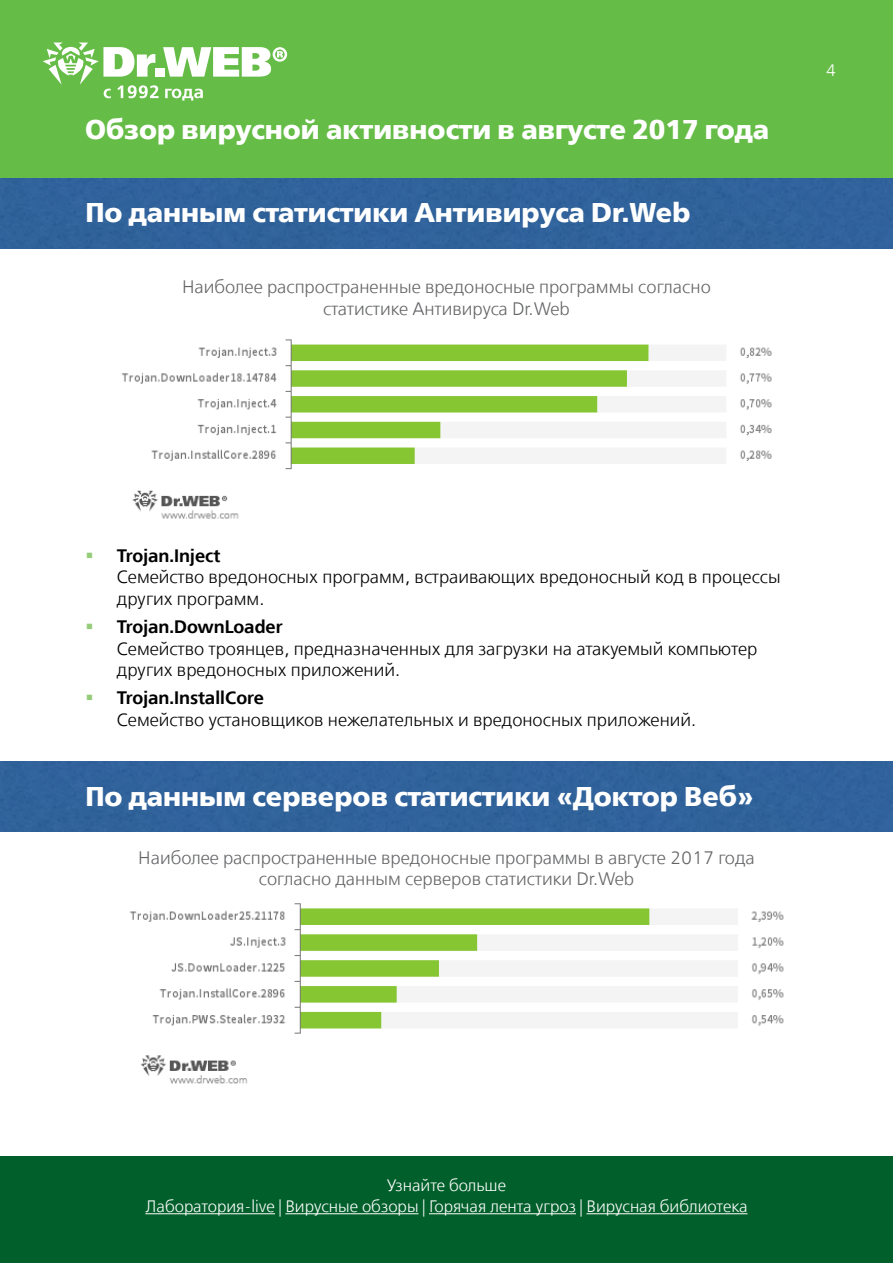
<style>
.page{position:relative;width:893px;height:1263px;background:#fff}
.page>*{position:absolute;margin:0;border:0;box-sizing:border-box;transform-origin:0 0}
.t1{font:27px "Free Set Bold C";color:#fff}
.t2{font:18px/21.6px "Free Set Light C";color:#000}
.t3{font:18px/21.6px "Free Set Light C";color:#636466;text-align:center}
.t4{font:18px "Free Set Demi Bold C";color:#000}
.t5{font:16.5px/21.6px "Free Set Light C";color:#fff;text-align:center}
.s1{color:#95cc79}
</style>
<div class="page">
<div style="left:0;top:0;width:893px;height:179px;background:#65bc46"></div>
<svg style="left:43px;top:43px;width:244px;height:58px"></svg>
<div style="left:0;top:1157px;width:893px;height:106px;background:#005f2a"></div>
<hr style="left:145px;top:1213px;width:130px;height:1px;background:#fff">
<hr style="left:285px;top:1213px;width:134px;height:1px;background:#fff">
<hr style="left:429px;top:1213px;width:147px;height:1px;background:#fff">
<hr style="left:586px;top:1213px;width:161px;height:1px;background:#fff">
<div style="left:0;top:761px;width:893px;height:70px;background:#30629b"></div>
<div style="left:0;top:179px;width:893px;height:70px;background:#30629b"></div>
<img style="left:121px;top:339px;width:651px;height:180px">
<img style="left:129px;top:903px;width:655px;height:181px">
<h1 class="t1" style="left:85px;top:115px;width:685px">Обзор вирусной активности в августе 2017 года</h1>
<h1 class="t1" style="left:85px;top:197px;width:606px">По данным статистики Антивируса Dr.Web</h1>
<p class="t3" style="left:182px;top:277px;width:530px">Наиболее распространенные вредоносные программы согласно статистике Антивируса Dr.Web</p>
<p class="t5" style="left:826px;top:61px;width:12px">4</p>
<p class="t4" style="left:85px;top:545px;width:137px"><span class="s1">▪</span> Trojan.Inject</p>
<p class="t2" style="left:117px;top:567px;width:665px">Семейство вредоносных программ, встраивающих вредоносный код в процессы других программ.</p>
<p class="t4" style="left:85px;top:616px;width:199px"><span class="s1">▪</span> Trojan.DownLoader</p>
<p class="t2" style="left:117px;top:638px;width:642px">Семейство троянцев, предназначенных для загрузки на атакуемый компьютер других вредоносных приложений.</p>
<p class="t4" style="left:85px;top:688px;width:180px"><span class="s1">▪</span> Trojan.InstallCore</p>
<p class="t2" style="left:117px;top:710px;width:581px">Семейство установщиков нежелательных и вредоносных приложений.</p>
<h1 class="t1" style="left:85px;top:781px;width:670px">По данным серверов статистики «Доктор Веб»</h1>
<p class="t3" style="left:138px;top:847px;width:618px">Наиболее распространенные вредоносные программы в августе 2017 года согласно данным серверов статистики Dr.Web</p>
<p class="t5" style="left:145px;top:1175px;width:604px">Узнайте больше<br>Лаборатория-live | Вирусные обзоры | Горячая лента угроз | Вирусная библиотека</p>
</div>
